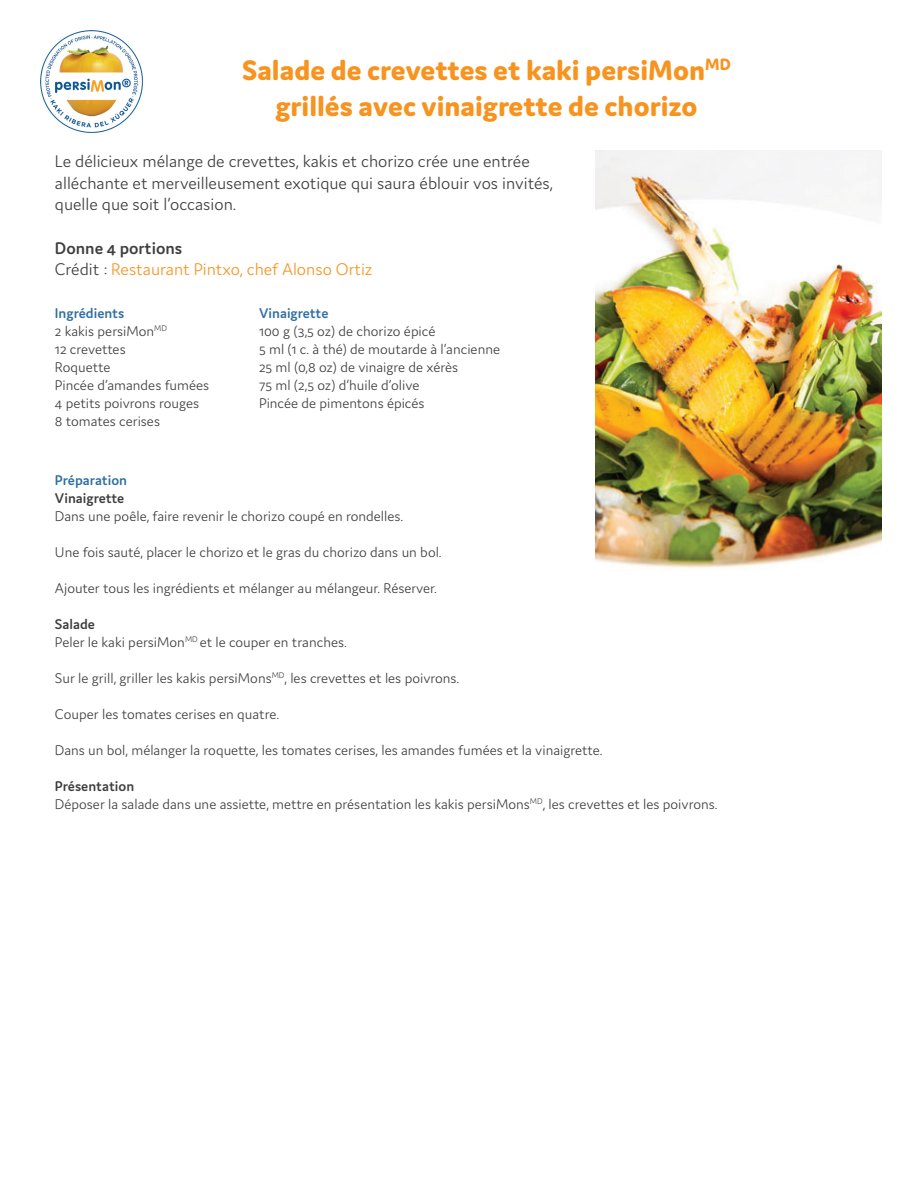
<style>
.page{position:relative;width:918px;height:1188px;background:#fff}
.page>*{position:absolute;margin:0;border:0;box-sizing:border-box;transform-origin:0 0}
.t1{font:800 30px/36px "Domus";color:#f79420;text-align:center}
.t2{font:300 18px/21.6px "Domus";color:#3e3e3f}
.t3{font:300 18px/21.6px "Domus";color:#f79420}
.t4{font:300 15px/18px "Domus";color:#3e3e3f}
.t5{font:600 15px "Domus";color:#2f6fa2}
.t6{font:600 15px "Domus";color:#3e3e3f}
.s1{font-weight:600;color:#3e3e3f}
.s2{color:#3e3e3f}
.s3{font-weight:600;color:#2f6fa2}
.s4{font-weight:600}
</style>
<div class="page">
<img style="left:595px;top:150px;width:287px;height:418px">
<img style="left:41px;top:31px;width:101px;height:101px">
<h1 class="t1" style="left:242px;top:54px;width:490px">Salade de crevettes et kaki persiMon<sup>MD </sup>grillés avec vinaigrette de chorizo</h1>
<p class="t2" style="left:55px;top:152px;width:499px">Le délicieux mélange de crevettes, kakis et chorizo crée une entrée alléchante et merveilleusement exotique qui saura éblouir vos invités, quelle que soit l’occasion.</p>
<p class="t3" style="left:55px;top:238px;width:319px"><span class="s1">Donne 4 portions<br></span><span class="s2">Crédit :</span> Restaurant Pintxo, chef Alonso Ortiz</p>
<p class="t4" style="left:55px;top:306px;width:156px"><span class="s3">Ingrédients<br></span>2 kakis persiMon<sup>MD<br></sup>12 crevettes<br>Roquette<br>Pincée d’amandes fumées<br>4 petits poivrons rouges<br>8 tomates cerises</p>
<p class="t5" style="left:259px;top:308px;width:71px">Vinaigrette</p>
<p class="t4" style="left:259px;top:324px;width:243px">100 g (3,5 oz) de chorizo épicé<br>5 ml (1 c. à thé) de moutarde à l’ancienne<br>25 ml (0,8 oz) de vinaigre de xérès<br>75 ml (2,5 oz) d’huile d’olive<br>Pincée de pimentons épicés</p>
<p class="t5" style="left:55px;top:475px;width:74px">Préparation</p>
<p class="t6" style="left:55px;top:493px;width:71px">Vinaigrette</p>
<p class="t4" style="left:55px;top:508px;width:350px">Dans une poêle, faire revenir le chorizo coupé en rondelles.</p>
<p class="t4" style="left:55px;top:544px;width:388px">Une fois sauté, placer le chorizo et le gras du chorizo dans un bol.</p>
<p class="t4" style="left:55px;top:580px;width:383px">Ajouter tous les ingrédients et mélanger au mélangeur. Réserver.</p>
<p class="t4" style="left:55px;top:616px;width:293px"><span class="s4">Salade<br></span>Peler le kaki persiMon<sup>MD</sup> et le couper en tranches.</p>
<p class="t4" style="left:55px;top:670px;width:406px">Sur le grill, griller les kakis persiMons<sup>MD</sup>, les crevettes et les poivrons.</p>
<p class="t4" style="left:55px;top:706px;width:226px">Couper les tomates cerises en quatre.</p>
<p class="t4" style="left:55px;top:742px;width:549px">Dans un bol, mélanger la roquette, les tomates cerises, les amandes fumées et la vinaigrette.</p>
<p class="t4" style="left:55px;top:778px;width:664px"><span class="s4">Présentation<br></span>Déposer la salade dans une assiette, mettre en présentation les kakis persiMons<sup>MD</sup>, les crevettes et les poivrons.</p>
</div>
